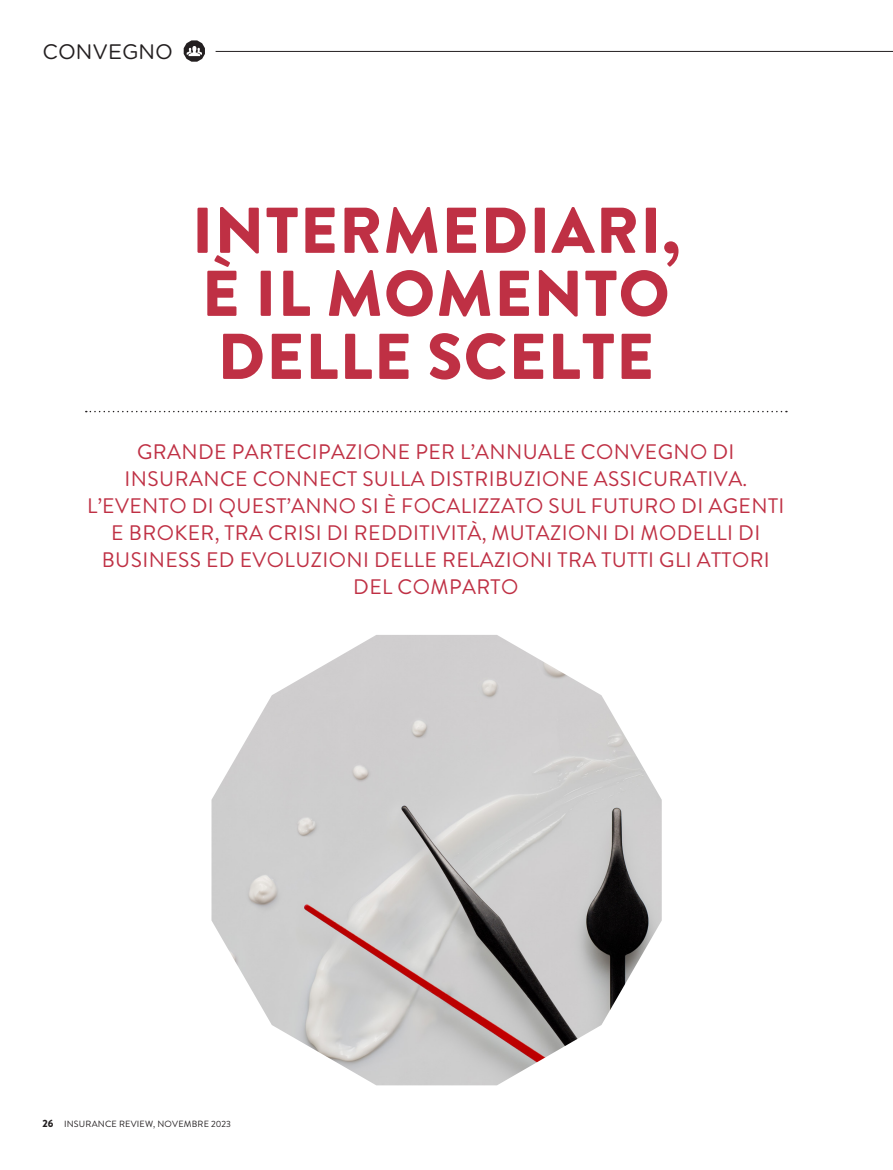
<style>
.page{position:relative;width:893px;height:1170px;background:#fff}
.page>*{position:absolute;margin:0;border:0;box-sizing:border-box;transform-origin:0 0}
.t1{font:900 64.5px "Brandon Grotesque";letter-spacing:.02em;color:#bf3044}
.t2{font:21px/27px "Brandon Grotesque";letter-spacing:.02em;color:#bf3044;text-align:center}
.t3{font:21px "Gotham Rounded";color:#231f20}
.t4{font:9px "Brandon Grotesque";letter-spacing:.02em;color:#231f20}
.s1{font-weight:900;font-size:10.5px}
</style>
<div class="page">
<svg style="left:184px;top:40px;width:21px;height:22px"></svg>
<svg style="left:86px;top:411px;width:701px;height:1px"></svg>
<img style="left:211px;top:635px;width:451px;height:450px">
<hr style="left:216px;top:51px;width:677px;height:1px;background:#231f20">
<p class="t3" style="left:43px;top:37px;width:132px">CONVEGNO</p>
<p class="t1" style="left:192px;top:185px;width:490px">INTERMEDIARI,</p>
<p class="t1" style="left:202px;top:248px;width:469px">È IL MOMENTO</p>
<p class="t1" style="left:218px;top:311px;width:438px">DELLE SCELTE</p>
<p class="t2" style="left:87px;top:438px;width:699px">GRANDE PARTECIPAZIONE PER L’ANNUALE CONVEGNO DI INSURANCE CONNECT SULLA DISTRIBUZIONE ASSICURATIVA.<br>L’EVENTO DI QUEST’ANNO SI È FOCALIZZATO SUL FUTURO DI AGENTI E BROKER, TRA CRISI DI REDDITIVITÀ, MUTAZIONI DI MODELLI DI BUSINESS ED EVOLUZIONI DELLE RELAZIONI TRA TUTTI GLI ATTORI DEL COMPARTO</p>
<p class="t4" style="left:43px;top:1117px;width:190px"><span class="s1">26</span> INSURANCE REVIEW, NOVEMBRE 2023</p>
</div>
